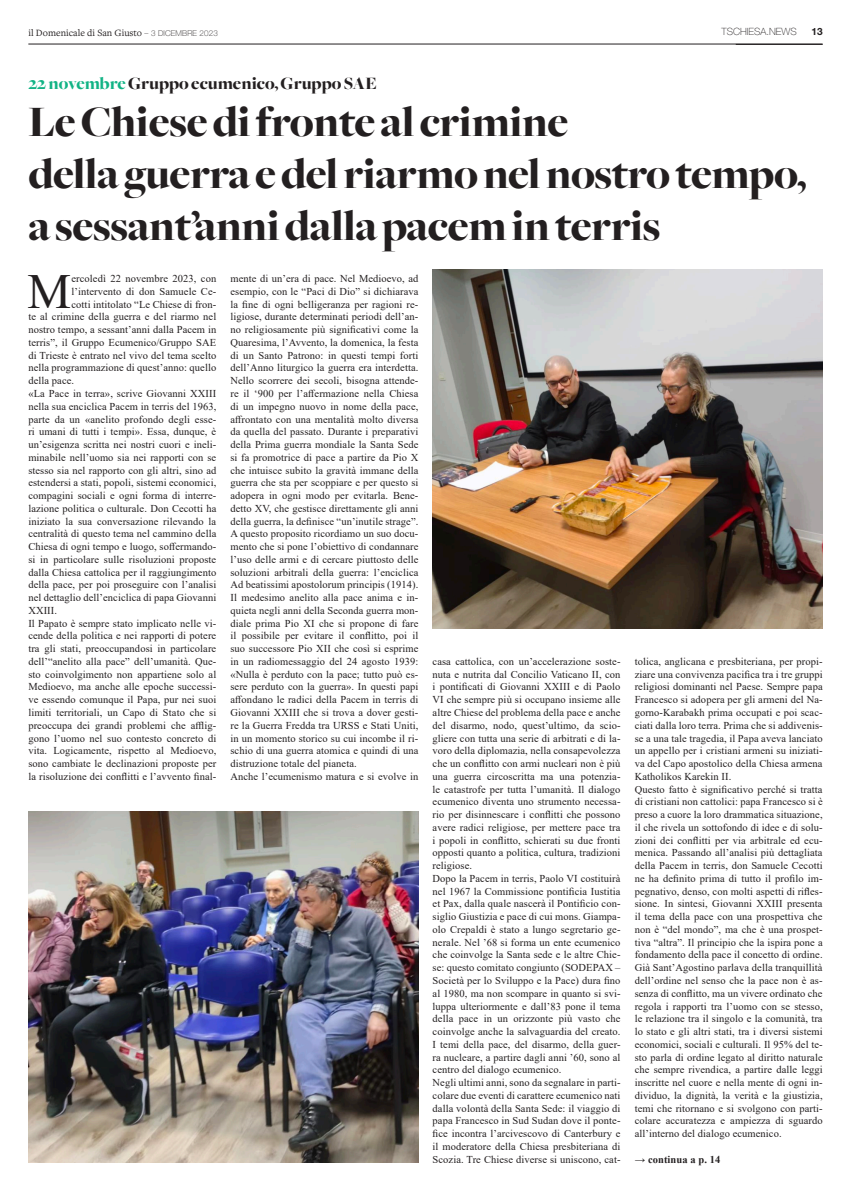
<style>
.page{position:relative;width:851px;height:1191px;background:#fff}
.page>*{position:absolute;margin:0;border:0;box-sizing:border-box;transform-origin:0 0}
.t1{font:49px "Times New Roman";color:#231f20}
.t2{font:900 45px "Freight Big";letter-spacing:-.01em;color:#231f20}
.t3{font:900 18px "Freight Big";color:#231f20}
.t4{font:10.5px/12.8px "Times New Roman";letter-spacing:.01em;color:#231f20;text-align:justify}
.t5{font:700 10.5px "Times New Roman";letter-spacing:.01em;color:#231f20}
.t6{font:10px "Freight Text Pro";color:#231f20}
.t7{font:100 10px "Helvetica Neue LT Std";color:#231f20}
.t8{font:700 10px "Helvetica Neue LT Std";color:#231f20}
.s1{font-family:"Helvetica Neue LT Std";font-weight:100;font-size:8px}
.s2{color:#12b385}
</style>
<div class="page">
<hr style="left:28px;top:44px;width:794px;height:1px;background:#231f20">
<img style="left:28px;top:812px;width:390px;height:350px">
<img style="left:432px;top:269px;width:390px;height:359px">
<p class="t6" style="left:28px;top:26px;width:191px">il Domenicale di San Giusto <span class="s1">– 3 DICEMBRE 2023</span></p>
<p class="t7" style="left:721px;top:26px;width:77px">TSCHIESA.NEWS</p>
<p class="t8" style="left:811px;top:26px;width:13px">13</p>
<p class="t3" style="left:28px;top:74px;width:350px"><span class="s2">22 novembre</span> Gruppo ecumenico, Gruppo SAE</p>
<p class="t2" style="left:28px;top:97px;width:541px">Le Chiese di fronte al crimine</p>
<p class="t2" style="left:28px;top:149px;width:779px">della guerra e del riarmo nel nostro tempo,</p>
<p class="t2" style="left:28px;top:201px;width:633px">a sessant’anni dalla pacem in terris</p>
<p class="t1" style="left:28px;top:257px;width:45px">M</p>
<p class="t4" style="left:72px;top:272px;width:146px">ercoledì 22 novembre 2023, con</p>
<p class="t4" style="left:230px;top:272px;width:189px">mente di un’era di pace. Nel Medioevo, ad esempio, con le “Paci di Dio” si dichiarava la fine di ogni belligeranza per ragioni re&shy;ligiose, durante determinati periodi dell’an&shy;no religiosamente più significativi come la Quaresima, l’Avvento, la domenica, la festa di un Santo Patrono: in questi tempi forti dell’Anno liturgico la guerra era interdetta.<br>Nello scorrere dei secoli, bisogna attende&shy;re il ‘900 per l’affermazione nella Chiesa di un impegno nuovo in nome della pace, affrontato con una mentalità molto diversa da quella del passato. Durante i preparativi della Prima guerra mondiale la Santa Sede si fa promotrice di pace a partire da Pio X che intuisce subito la gravità immane della guerra che sta per scoppiare e per questo si adopera in ogni modo per evitarla. Bene&shy;detto XV, che gestisce direttamente gli anni della guerra, la definisce “un’inutile strage”.<br>A questo proposito ricordiamo un suo docu&shy;mento che si pone l’obiettivo di condannare l’uso delle armi e di cercare piuttosto delle soluzioni arbitrali della guerra: l’enciclica Ad beatissimi apostolorum principis (1914).</p>
<p class="t4" style="left:230px;top:591px;width:189px">Il medesimo anelito alla pace anima e in&shy;quieta negli anni della Seconda guerra mon&shy;diale prima Pio XI che si propone di fare il possibile per evitare il conflitto, poi il suo successore Pio XII che così si esprime in un radiomessaggio del 24 agosto 1939: «Nulla è perduto con la pace; tutto può es&shy;sere perduto con la guerra». In questi papi affondano le radici della Pacem in terris di Giovanni XXIII che si trova a dover gesti&shy;re la Guerra Fredda tra URSS e Stati Uniti, in un momento storico su cui incombe il ri&shy;schio di una guerra atomica e quindi di una distruzione totale del pianeta.</p>
<p class="t4" style="left:230px;top:769px;width:189px">Anche l’ecumenismo matura e si evolve in</p>
<p class="t4" style="left:72px;top:285px;width:146px">l’intervento di don Samuele Ce-</p>
<p class="t4" style="left:72px;top:297px;width:146px">cotti intitolato “Le Chiese di fron-</p>
<p class="t4" style="left:28px;top:310px;width:189px">te al crimine della guerra e del riarmo nel</p>
<p class="t4" style="left:28px;top:323px;width:189px">nostro tempo, a sessant’anni dalla Pacem in</p>
<p class="t4" style="left:28px;top:336px;width:189px">terris”, il Gruppo Ecumenico/Gruppo SAE</p>
<p class="t4" style="left:28px;top:348px;width:189px">di Trieste è entrato nel vivo del tema scelto</p>
<p class="t4" style="left:28px;top:361px;width:189px">nella programmazione di quest’anno: quello</p>
<p class="t4" style="left:28px;top:374px;width:47px">della pace.</p>
<p class="t4" style="left:28px;top:387px;width:189px">«La Pace in terra», scrive Giovanni XXIII nella sua enciclica Pacem in terris del 1963, parte da un «anelito profondo degli esse&shy;ri umani di tutti i tempi». Essa, dunque, è un’esigenza scritta nei nostri cuori e ineli&shy;minabile nell’uomo sia nei rapporti con se stesso sia nel rapporto con gli altri, sino ad estendersi a stati, popoli, sistemi economici, compagini sociali e ogni forma di interre&shy;lazione politica o culturale. Don Cecotti ha iniziato la sua conversazione rilevando la centralità di questo tema nel cammino della Chiesa di ogni tempo e luogo, soffermando&shy;si in particolare sulle risoluzioni proposte dalla Chiesa cattolica per il raggiungimento della pace, per poi proseguire con l’analisi nel dettaglio dell’enciclica di papa Giovanni XXIII.</p>
<p class="t4" style="left:28px;top:616px;width:189px">Il Papato è sempre stato implicato nelle vi&shy;cende della politica e nei rapporti di potere tra gli stati, preoccupandosi in particolare dell’“anelito alla pace” dell’umanità. Que&shy;sto coinvolgimento non appartiene solo al Medioevo, ma anche alle epoche successi&shy;ve essendo comunque il Papa, pur nei suoi limiti territoriali, un Capo di Stato che si preoccupa dei grandi problemi che afflig&shy;gono l’uomo nel suo contesto concreto di vita. Logicamente, rispetto al Medioevo, sono cambiate le declinazioni proposte per la risoluzione dei conflitti e l’avvento final-</p>
<p class="t4" style="left:432px;top:654px;width:189px">casa cattolica, con un’accelerazione soste&shy;nuta e nutrita dal Concilio Vaticano II, con i pontificati di Giovanni XXIII e di Paolo VI che sempre più si occupano insieme alle altre Chiese del problema della pace e anche del disarmo, nodo, quest’ultimo, da scio&shy;gliere con tutta una serie di arbitrati e di la&shy;voro della diplomazia, nella consapevolezza che un conflitto con armi nucleari non è più una guerra circoscritta ma una potenzia&shy;le catastrofe per tutta l’umanità. Il dialogo ecumenico diventa uno strumento necessa&shy;rio per disinnescare i conflitti che possono avere radici religiose, per mettere pace tra i popoli in conflitto, schierati su due fronti opposti quanto a politica, cultura, tradizioni religiose.</p>
<p class="t4" style="left:432px;top:871px;width:189px">Dopo la Pacem in terris, Paolo VI costituirà nel 1967 la Commissione pontificia Iustitia et Pax, dalla quale nascerà il Pontificio con&shy;siglio Giustizia e pace di cui mons. Giampa&shy;olo Crepaldi è stato a lungo segretario ge&shy;nerale. Nel ’68 si forma un ente ecumenico che coinvolge la Santa sede e le altre Chie&shy;se: questo comitato congiunto (SODEPAX – Società per lo Sviluppo e la Pace) dura fino al 1980, ma non scompare in quanto si svi&shy;luppa ulteriormente e dall’83 pone il tema della pace in un orizzonte più vasto che coinvolge anche la salvaguardia del creato.<br>I temi della pace, del disarmo, della guer&shy;ra nucleare, a partire dagli anni ’60, sono al centro del dialogo ecumenico.</p>
<p class="t4" style="left:432px;top:1075px;width:189px">Negli ultimi anni, sono da segnalare in parti&shy;colare due eventi di carattere ecumenico nati dalla volontà della Santa Sede: il viaggio di papa Francesco in Sud Sudan dove il ponte&shy;fice incontra l’arcivescovo di Canterbury e il moderatore della Chiesa presbiteriana di Scozia. Tre Chiese diverse si uniscono, cat-</p>
<p class="t4" style="left:634px;top:654px;width:189px">tolica, anglicana e presbiteriana, per propi&shy;ziare una convivenza pacifica tra i tre gruppi religiosi dominanti nel Paese. Sempre papa Francesco si adopera per gli armeni del Na&shy;gorno-Karabakh prima occupati e poi scac&shy;ciati dalla loro terra. Prima che si addivenis&shy;se a una tale tragedia, il Papa aveva lanciato un appello per i cristiani armeni su iniziati&shy;va del Capo apostolico della Chiesa armena Katholikos Karekin II.</p>
<p class="t4" style="left:634px;top:782px;width:189px">Questo fatto è significativo perché si tratta di cristiani non cattolici: papa Francesco si è preso a cuore la loro drammatica situazione, il che rivela un sottofondo di idee e di solu&shy;zioni dei conflitti per via arbitrale ed ecu&shy;menica. Passando all’analisi più dettagliata della Pacem in terris, don Samuele Cecotti ne ha definito prima di tutto il profilo im&shy;pegnativo, denso, con molti aspetti di rifles&shy;sione. In sintesi, Giovanni XXIII presenta il tema della pace con una prospettiva che non è “del mondo”, ma che è una prospet&shy;tiva “altra”. Il principio che la ispira pone a fondamento della pace il concetto di ordine.<br>Già Sant’Agostino parlava della tranquillità dell’ordine nel senso che la pace non è as&shy;senza di conflitto, ma un vivere ordinato che regola i rapporti tra l’uomo con se stesso, le relazione tra il singolo e la comunità, tra lo stato e gli altri stati, tra i diversi sistemi economici, sociali e culturali. Il 95% del te&shy;sto parla di ordine legato al diritto naturale che sempre rivendica, a partire dalle leggi inscritte nel cuore e nella mente di ogni in&shy;dividuo, la dignità, la verità e la giustizia, temi che ritornano e si svolgono con parti&shy;colare accuratezza e ampiezza di sguardo all’interno del dialogo ecumenico.</p>
<p class="t5" style="left:634px;top:1151px;width:87px">→ continua a p. 14</p>
</div>
